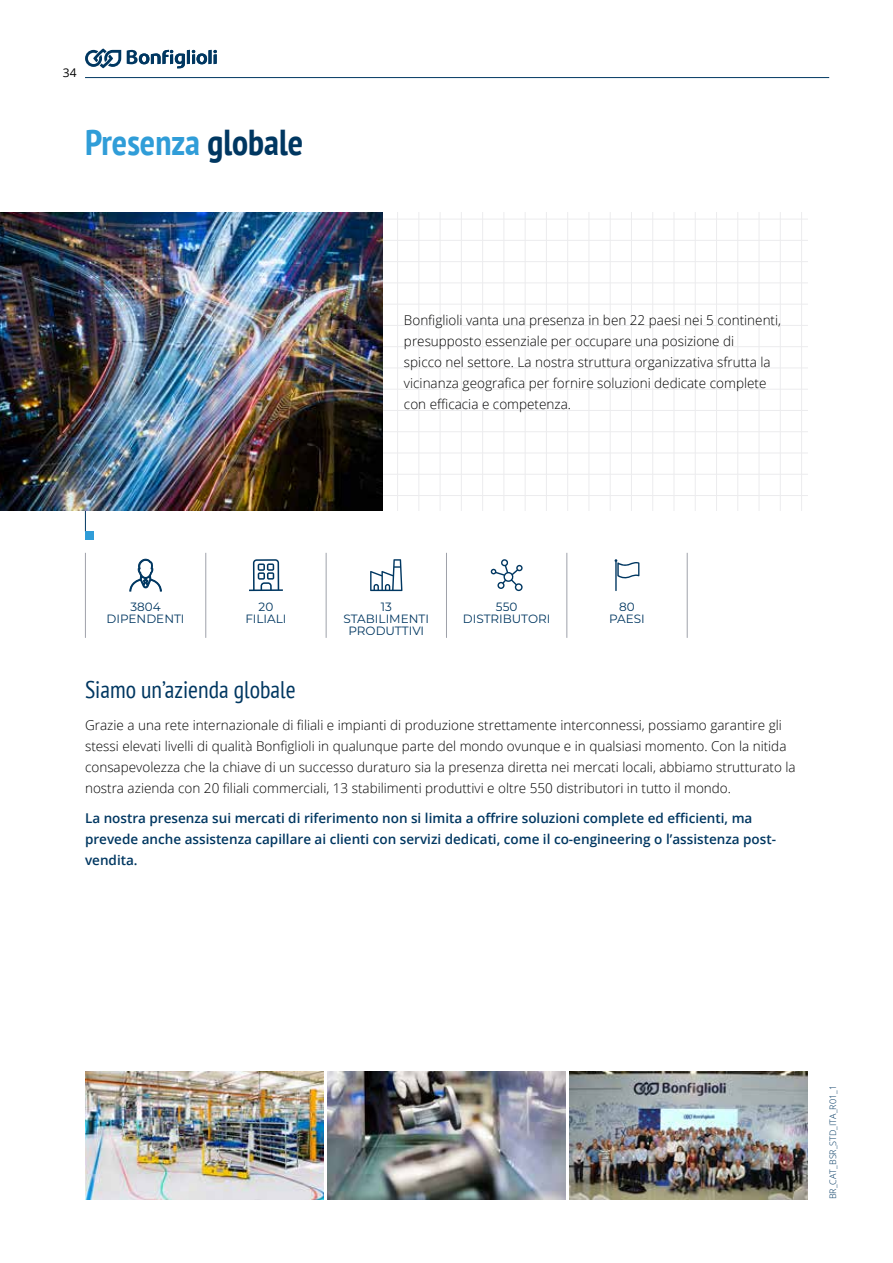
<style>
.page{position:relative;width:893px;height:1263px;background:#fff}
.page>*{position:absolute;margin:0;border:0;box-sizing:border-box;transform-origin:0 0}
.t1{font:700 condensed 36px "PT Sans";color:#309dd8}
.t2{font:condensed 24px "PT Sans";color:#003761}
.t3{font:300 13.5px/21px "Open Sans";color:#000}
.t4{font:600 13.5px/21px "Open Sans";color:#003761}
.t5{font:12px/12px "Montserrat";color:#003761;text-align:center}
.t6{font:12px "Open Sans";color:#000}
.t7{font:300 9px "Open Sans";color:#003761}
.s1{color:#003761}
</style>
<div class="page">
<hr style="left:85px;top:77px;width:744px;height:1px;background:#003761">
<svg style="left:85px;top:48px;width:36px;height:20px"></svg>
<svg style="left:127px;top:50px;width:90px;height:18px"></svg>
<hr style="left:397px;top:213px;width:1px;height:297px;background:#ececee">
<hr style="left:419px;top:213px;width:1px;height:297px;background:#ececee">
<hr style="left:440px;top:213px;width:1px;height:297px;background:#ececee">
<hr style="left:461px;top:213px;width:1px;height:297px;background:#ececee">
<hr style="left:482px;top:213px;width:1px;height:297px;background:#ececee">
<hr style="left:504px;top:213px;width:1px;height:297px;background:#ececee">
<hr style="left:525px;top:213px;width:1px;height:297px;background:#ececee">
<hr style="left:546px;top:213px;width:1px;height:297px;background:#ececee">
<hr style="left:567px;top:213px;width:1px;height:297px;background:#ececee">
<hr style="left:589px;top:213px;width:1px;height:297px;background:#ececee">
<hr style="left:610px;top:213px;width:1px;height:297px;background:#ececee">
<hr style="left:631px;top:213px;width:1px;height:297px;background:#ececee">
<hr style="left:652px;top:213px;width:1px;height:297px;background:#ececee">
<hr style="left:674px;top:213px;width:1px;height:297px;background:#ececee">
<hr style="left:695px;top:213px;width:1px;height:297px;background:#ececee">
<hr style="left:716px;top:213px;width:1px;height:297px;background:#ececee">
<hr style="left:737px;top:213px;width:1px;height:297px;background:#ececee">
<hr style="left:759px;top:213px;width:1px;height:297px;background:#ececee">
<hr style="left:780px;top:213px;width:1px;height:297px;background:#ececee">
<hr style="left:801px;top:213px;width:1px;height:297px;background:#ececee">
<hr style="left:383px;top:219px;width:425px;height:1px;background:#ececee">
<hr style="left:383px;top:240px;width:425px;height:1px;background:#ececee">
<hr style="left:383px;top:261px;width:425px;height:1px;background:#ececee">
<hr style="left:383px;top:283px;width:425px;height:1px;background:#ececee">
<hr style="left:383px;top:304px;width:425px;height:1px;background:#ececee">
<hr style="left:383px;top:325px;width:425px;height:1px;background:#ececee">
<hr style="left:383px;top:346px;width:425px;height:1px;background:#ececee">
<hr style="left:383px;top:368px;width:425px;height:1px;background:#ececee">
<hr style="left:383px;top:389px;width:425px;height:1px;background:#ececee">
<hr style="left:383px;top:410px;width:425px;height:1px;background:#ececee">
<hr style="left:383px;top:431px;width:425px;height:1px;background:#ececee">
<hr style="left:383px;top:453px;width:425px;height:1px;background:#ececee">
<hr style="left:383px;top:474px;width:425px;height:1px;background:#ececee">
<hr style="left:383px;top:495px;width:425px;height:1px;background:#ececee">
<hr style="left:85px;top:498px;width:1px;height:33px;background:#003761">
<div style="left:85px;top:531px;width:9px;height:9px;background:#309dd8"></div>
<img style="left:0;top:213px;width:383px;height:297px">
<hr style="left:85px;top:553px;width:1px;height:85px;background:#9fa2aa">
<hr style="left:566px;top:553px;width:1px;height:85px;background:#9fa2aa">
<hr style="left:446px;top:553px;width:1px;height:85px;background:#9fa2aa">
<hr style="left:326px;top:553px;width:1px;height:85px;background:#9fa2aa">
<hr style="left:687px;top:553px;width:1px;height:85px;background:#9fa2aa">
<hr style="left:205px;top:553px;width:1px;height:85px;background:#9fa2aa">
<svg style="left:129px;top:559px;width:33px;height:32px"></svg>
<svg style="left:615px;top:559px;width:24px;height:32px"></svg>
<svg style="left:491px;top:559px;width:32px;height:32px"></svg>
<svg style="left:370px;top:559px;width:32px;height:32px"></svg>
<svg style="left:249px;top:559px;width:34px;height:32px"></svg>
<img style="left:85px;top:1071px;width:238px;height:128px">
<img style="left:327px;top:1071px;width:239px;height:128px">
<img style="left:570px;top:1071px;width:238px;height:128px">
<p class="t6" style="left:63px;top:65px;width:15px">34</p>
<h1 class="t1" style="left:85px;top:118px;width:220px">Presenza <span class="s1">globale</span></h1>
<p class="t3" style="left:404px;top:309px;width:379px">Bonfiglioli vanta una presenza in ben 22 paesi nei 5 continenti, presupposto essenziale per occupare una posizione di<br>spicco nel settore. La nostra struttura organizzativa sfrutta la vicinanza geografica per fornire soluzioni dedicate complete con effi cacia e competenza.</p>
<p class="t5" style="left:107px;top:600px;width:80px">3804<br>DIPENDENTI</p>
<p class="t5" style="left:463px;top:600px;width:89px">550<br>DISTRIBUTORI</p>
<p class="t5" style="left:245px;top:600px;width:43px">20<br>FILIALI</p>
<p class="t5" style="left:609px;top:600px;width:37px">80<br>PAESI</p>
<p class="t5" style="left:344px;top:600px;width:87px">13<br>STABILIMENTI<br>PRODUTTIVI</p>
<h2 class="t2" style="left:85px;top:674px;width:212px">Siamo un’azienda globale</h2>
<p class="t3" style="left:85px;top:714px;width:712px">Grazie a una rete internazionale di filiali e impianti di produzione strettamente interconnessi, possiamo garantire gli stessi elevati livelli di qualità Bonfiglioli in qualunque parte del mondo ovunque e in qualsiasi momento. Con la nitida consapevolezza che la chiave di un successo duraturo sia la presenza diretta nei mercati locali, abbiamo strutturato la nostra azienda con 20 filiali commerciali, 13 stabilimenti produttivi e oltre 550 distributori in tutto il mondo.</p>
<p class="t4" style="left:85px;top:807px;width:692px">La nostra presenza sui mercati di riferimento non si limita a offrire soluzioni complete ed efficienti, ma prevede anche assistenza capillare ai clienti con servizi dedicati, come il co-engineering o l’assistenza post&shy;vendita.</p>
<p class="t7" style="left:827px;top:1199px;width:115px;rotate:-90deg">BR_CAT_BSR_STD_ITA_R01_1</p>
</div>
